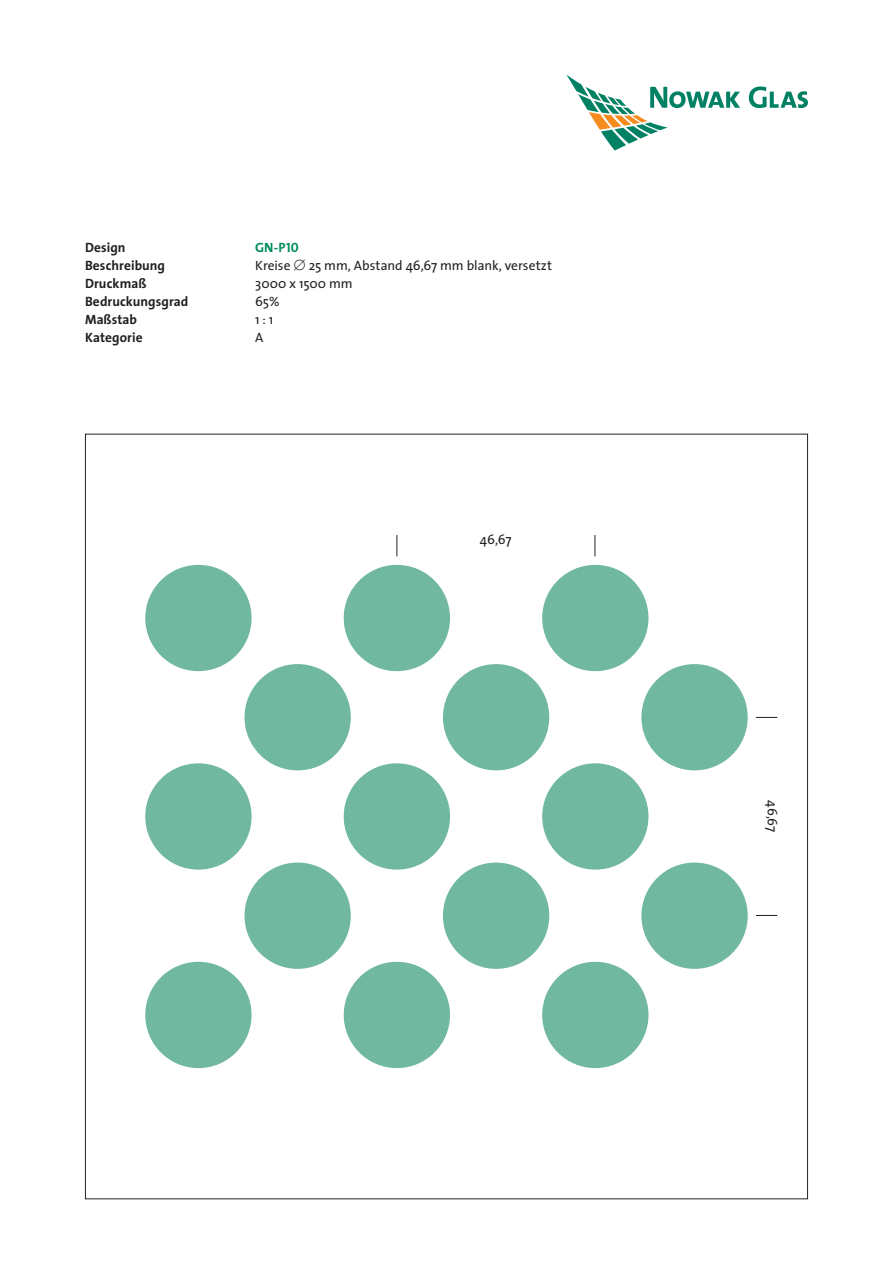
<style>
.page{position:relative;width:893px;height:1263px;background:#fff}
.page>*{position:absolute;margin:0;border:0;box-sizing:border-box;transform-origin:0 0}
.t1{font:13.5px/18px "Thesis Sans";letter-spacing:-.005em;color:#231f20}
.t2{font:700 13.5px/18px "Thesis Sans";letter-spacing:.005em;color:#231f20}
.t3{font:13.5px "Thesis Sans Bold Caps";color:#008c5d}
</style>
<div class="page">
<svg style="left:749px;top:86px;width:59px;height:22px"></svg>
<svg style="left:566px;top:75px;width:174px;height:76px"></svg>
<svg style="left:396px;top:535px;width:1px;height:21px"></svg>
<svg style="left:595px;top:535px;width:1px;height:21px"></svg>
<div style="left:145px;top:565px;width:107px;height:106px;background:#71b8a0;border-radius:50%"></div>
<div style="left:344px;top:565px;width:106px;height:106px;background:#71b8a0;border-radius:50%"></div>
<div style="left:542px;top:565px;width:106px;height:106px;background:#71b8a0;border-radius:50%"></div>
<div style="left:244px;top:664px;width:107px;height:106px;background:#71b8a0;border-radius:50%"></div>
<div style="left:443px;top:664px;width:106px;height:106px;background:#71b8a0;border-radius:50%"></div>
<div style="left:641px;top:664px;width:107px;height:106px;background:#71b8a0;border-radius:50%"></div>
<div style="left:145px;top:763px;width:107px;height:107px;background:#71b8a0;border-radius:50%"></div>
<div style="left:344px;top:763px;width:106px;height:107px;background:#71b8a0;border-radius:50%"></div>
<div style="left:542px;top:763px;width:106px;height:107px;background:#71b8a0;border-radius:50%"></div>
<div style="left:244px;top:862px;width:107px;height:107px;background:#71b8a0;border-radius:50%"></div>
<div style="left:443px;top:862px;width:106px;height:107px;background:#71b8a0;border-radius:50%"></div>
<div style="left:641px;top:862px;width:107px;height:107px;background:#71b8a0;border-radius:50%"></div>
<div style="left:145px;top:962px;width:107px;height:106px;background:#71b8a0;border-radius:50%"></div>
<div style="left:344px;top:962px;width:106px;height:106px;background:#71b8a0;border-radius:50%"></div>
<div style="left:542px;top:962px;width:106px;height:106px;background:#71b8a0;border-radius:50%"></div>
<svg style="left:756px;top:717px;width:21px;height:1px"></svg>
<svg style="left:756px;top:915px;width:21px;height:1px"></svg>
<p class="t2" style="left:85px;top:239px;width:105px">Design<br>Beschreibung<br>Druckmaß<br>Bedruckungsgrad<br>Maßstab<br>Kategorie</p>
<p class="t3" style="left:255px;top:240px;width:45px">GN-P10</p>
<p class="t1" style="left:255px;top:257px;width:299px">Kreise ∅ 25 mm, Abstand 46,67 mm blank, versetzt<br>3000 x 1500 mm<br>65%<br>1 : 1<br>A</p>
<p class="t1" style="left:480px;top:532px;width:33px">46,67</p>
<p class="t1" style="left:781px;top:800px;width:33px;rotate:90deg">46,67</p>
</div>
